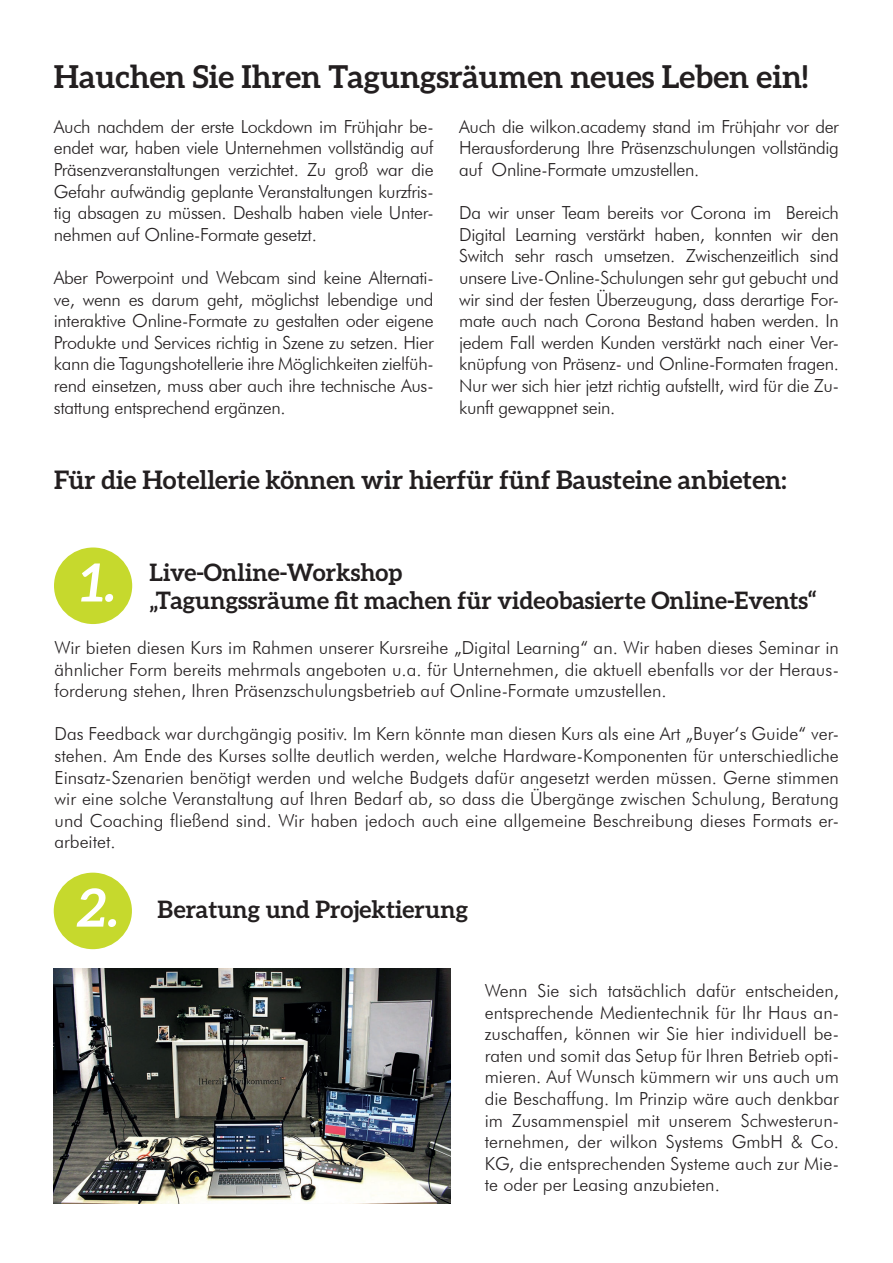
<style>
.page{position:relative;width:893px;height:1263px;background:#fff}
.page>*{position:absolute;margin:0;border:0;box-sizing:border-box;transform-origin:0 0}
.t1{font:italic 700 52.5px "Aleo";color:#fff}
.t2{font:700 31.5px "Aleo";color:#231f20}
.t3{font:700 25.5px "Aleo";color:#231f20}
.t4{font:700 24px "Aleo";color:#231f20}
.t5{font:300 18px/21.6px "Futura BT";letter-spacing:-.02em;color:#231f20;text-align:justify}
</style>
<div class="page">
<div style="left:54px;top:547px;width:78px;height:77px;background:#c6d92d;border-radius:50%"></div>
<div style="left:54px;top:873px;width:78px;height:76px;background:#c6d92d;border-radius:50%"></div>
<img style="left:54px;top:968px;width:396px;height:235px">
<p class="t2" style="left:54px;top:58px;width:756px">Hauchen Sie Ihren Tagungsräumen neues Leben ein!</p>
<p class="t5" style="left:54px;top:115px;width:381px">Auch nachdem der erste Lockdown im Frühjahr be&shy;endet war, haben viele Unternehmen vollständig auf Präsenzveranstaltungen verzichtet. Zu groß war die Gefahr aufwändig geplante Veranstaltungen kurzfris&shy;tig absagen zu müssen. Deshalb haben viele Unter&shy;nehmen auf Online-Formate gesetzt.</p>
<p class="t5" style="left:54px;top:267px;width:381px">Aber Powerpoint und Webcam sind keine Alternati&shy;ve, wenn es darum geht, möglichst lebendige und interaktive Online-Formate zu gestalten oder eigene Produkte und Services richtig in Szene zu setzen. Hier kann die Tagungshotellerie ihre Möglichkeiten zielfüh&shy;rend einsetzen, muss aber auch ihre technische Aus&shy;stattung entsprechend ergänzen.</p>
<p class="t5" style="left:459px;top:115px;width:381px">Auch die wilkon.academy stand im Frühjahr vor der Herausforderung Ihre Präsenzschulungen vollständig auf Online-Formate umzustellen.</p>
<p class="t5" style="left:459px;top:202px;width:381px">Da wir unser Team bereits vor Corona im Bereich Digital Learning verstärkt haben, konnten wir den Switch sehr rasch umsetzen. Zwischenzeitlich sind unsere Live-Online-Schulungen sehr gut gebucht und wir sind der festen Überzeugung, dass derartige For&shy;mate auch nach Corona Bestand haben werden. In jedem Fall werden Kunden verstärkt nach einer Ver&shy;knüpfung von Präsenz- und Online-Formaten fragen.<br>Nur wer sich hier jetzt richtig aufstellt, wird für die Zu&shy;kunft gewappnet sein.</p>
<p class="t3" style="left:54px;top:465px;width:734px">Für die Hotellerie können wir hierfür fünf Bausteine anbieten:</p>
<p class="t1" style="left:80px;top:552px;width:36px">1.</p>
<p class="t4" style="left:149px;top:558px;width:254px">Live-Online-Workshop</p>
<p class="t4" style="left:149px;top:587px;width:669px">„Tagungssräume fit machen für videobasierte Online-Events“</p>
<p class="t5" style="left:55px;top:637px;width:786px">Wir bieten diesen Kurs im Rahmen unserer Kursreihe „Digital Learning“ an. Wir haben dieses Seminar in ähnlicher Form bereits mehrmals angeboten u.a. für Unternehmen, die aktuell ebenfalls vor der Heraus&shy;forderung stehen, Ihren Präsenzschulungsbetrieb auf Online-Formate umzustellen.</p>
<p class="t5" style="left:55px;top:723px;width:786px">Das Feedback war durchgängig positiv. Im Kern könnte man diesen Kurs als eine Art „Buyer‘s Guide“ ver&shy;stehen. Am Ende des Kurses sollte deutlich werden, welche Hardware-Komponenten für unterschiedliche Einsatz-Szenarien benötigt werden und welche Budgets dafür angesetzt werden müssen. Gerne stimmen wir eine solche Veranstaltung auf Ihren Bedarf ab, so dass die Übergänge zwischen Schulung, Beratung und Coaching fließend sind. Wir haben jedoch auch eine allgemeine Beschreibung dieses Formats er&shy;arbeitet.</p>
<p class="t1" style="left:76px;top:877px;width:44px">2.</p>
<p class="t4" style="left:158px;top:896px;width:312px">Beratung und Projektierung</p>
<p class="t5" style="left:485px;top:980px;width:356px">Wenn Sie sich tatsächlich dafür entscheiden, entsprechende Medientechnik für Ihr Haus an&shy;zuschaffen, können wir Sie hier individuell be&shy;raten und somit das Setup für Ihren Betrieb opti&shy;mieren. Auf Wunsch kümmern wir uns auch um die Beschaffung. Im Prinzip wäre auch denkbar im Zusammenspiel mit unserem Schwesterun&shy;ternehmen, der wilkon Systems GmbH &amp; Co.<br>KG, die entsprechenden Systeme auch zur Mie&shy;te oder per Leasing anzubieten.</p>
</div>
